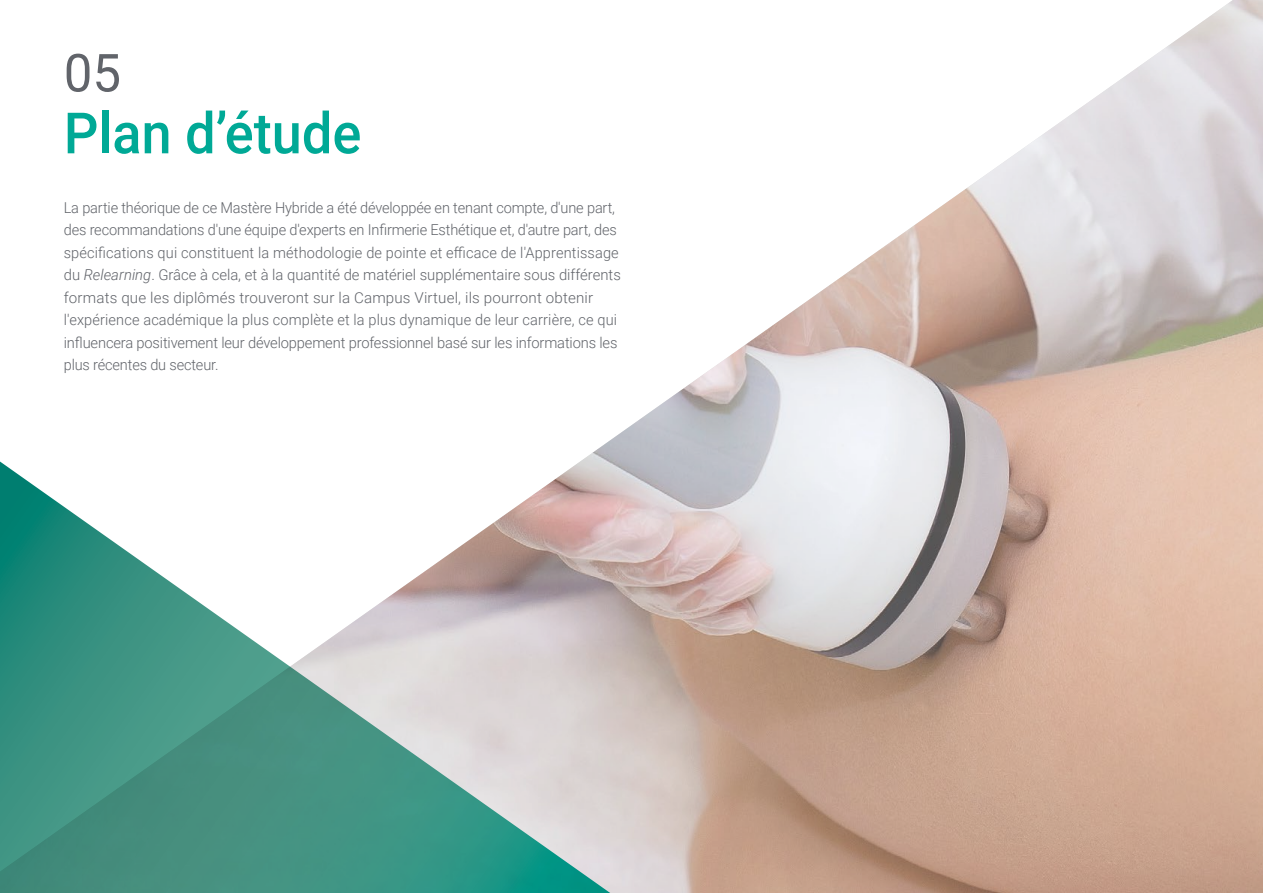
<style>
.page{position:relative;width:1263px;height:893px;background:#fff}
.page>*{position:absolute;margin:0;border:0;box-sizing:border-box;transform-origin:0 0}
.t1{font:500 57px "Roboto";color:#00a996;scale:.95 1}
.t2{font:52.5px "Roboto";color:#61646a}
.t3{font:300 15px/22.5px "Roboto";color:#61646a}
.s1{font-style:italic}
</style>
<div class="page">
<img style="left:602px;top:0;width:661px;height:893px">
<svg style="left:0;top:446px;width:640px;height:447px"></svg>
<h2 class="t2" style="left:64px;top:36px;width:59px">05</h2>
<h1 class="t1" style="left:64px;top:93px;width:315px">Plan d’étude</h1>
<p class="t3" style="left:64px;top:195px;width:559px">La partie théorique de ce Mastère Hybride a été développée en tenant compte, d'une part, des recommandations d'une équipe d'experts en Infirmerie Esthétique et, d'autre part, des spécifications qui constituent la méthodologie de pointe et efficace de l'Apprentissage du <span class="s1">Relearning</span>. Grâce à cela, et à la quantité de matériel supplémentaire sous différents formats que les diplômés trouveront sur la Campus Virtuel, ils pourront obtenir l'expérience académique la plus complète et la plus dynamique de leur carrière, ce qui influencera positivement leur développement professionnel basé sur les informations les plus récentes du secteur.</p>
</div>
